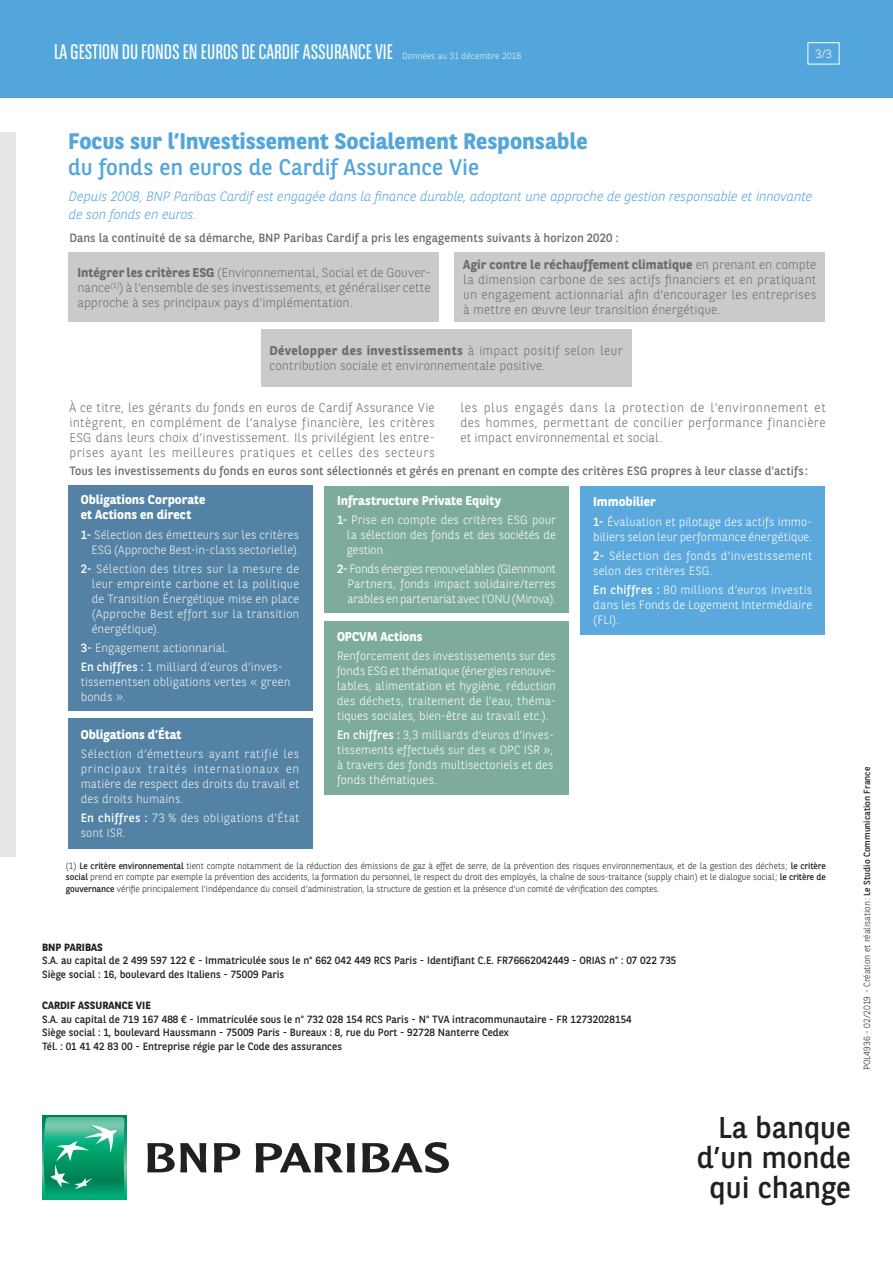
<style>
.page{position:relative;width:893px;height:1263px;background:#fff}
.page>*{position:absolute;margin:0;border:0;box-sizing:border-box;transform-origin:0 0}
.t1{font:30px/30px "BNPP Sans";color:#231f20;text-align:right}
.t2{font:700 22.5px "BNPP Sans";letter-spacing:-.005em;color:#52a6dc}
.t3{font:22.5px "BNPP Sans";letter-spacing:-.005em;color:#52a6dc}
.t4{font:21px "BNPP Sans Condensed";color:#fff}
.t5{font:italic 300 13.5px/18px "BNPP Sans";letter-spacing:-.01em;color:#52a6dc}
.t6{font:300 12.75px/15px "BNPP Sans";letter-spacing:.01em;color:#6c6d70;text-align:justify}
.t7{font:700 12.75px/15px "BNPP Sans";color:#fff}
.t8{font:300 12px/15px "BNPP Sans";letter-spacing:.005em;color:#fff;text-align:justify}
.t9{font:300 12px/15px "BNPP Sans";letter-spacing:.01em;color:#f3f3f1}
.t10{font:12px "BNPP Sans";letter-spacing:.01em;color:#6c6d70}
.t11{font:300 12px/15px "BNPP Sans";letter-spacing:.025em;color:#fff}
.t12{font:10.5px/13.5px "BNPP Sans";color:#231f20}
.t13{font:700 10.5px "BNPP Sans";color:#231f20}
.t14{font:300 9px/11.2px "BNPP Sans";letter-spacing:-.01em;color:#231f20;text-align:justify}
.t15{font:300 9px "BNPP Sans";color:#f3f3f1}
.s1{font-weight:700}
.s2{font-weight:400;color:#fff}
.s3{font-weight:400}
</style>
<div class="page">
<div style="left:69px;top:252px;width:370px;height:70px;background:#c9cbcb"></div>
<div style="left:261px;top:329px;width:370px;height:57px;background:#c9cbcb"></div>
<div style="left:455px;top:252px;width:370px;height:70px;background:#c9cbcb"></div>
<div style="left:42px;top:1116px;width:84px;height:84px;background:linear-gradient(to right,#00aa75,#00aa75)"></div>
<svg style="left:44px;top:1117px;width:81px;height:80px;background:#2cab82"></svg>
<svg style="left:147px;top:1143px;width:59px;height:29px"></svg>
<svg style="left:214px;top:1143px;width:26px;height:29px"></svg>
<svg style="left:256px;top:1143px;width:99px;height:29px"></svg>
<svg style="left:362px;top:1142px;width:87px;height:31px"></svg>
<div style="left:0;top:0;width:893px;height:98px;background:#52a6dc"></div>
<div style="left:68px;top:485px;width:244px;height:226px;background:#5382a5"></div>
<div style="left:580px;top:486px;width:245px;height:149px;background:#5ba8dc"></div>
<div style="left:324px;top:486px;width:245px;height:127px;background:#7dad9a"></div>
<div style="left:324px;top:621px;width:245px;height:173px;background:#7dad9a"></div>
<div style="left:68px;top:718px;width:244px;height:130px;background:#5382a5"></div>
<div style="left:0;top:132px;width:16px;height:725px;background:#e7e7e8"></div>
<h3 class="t4" style="left:54px;top:39px;width:341px">LA GESTION DU FONDS EN EUROS DE CARDIF ASSURANCE VIE</h3>
<p class="t8" style="left:815px;top:46px;width:18px">3/3</p>
<p class="t15" style="left:402px;top:50px;width:121px">Données au 31 décembre 2018</p>
<h2 class="t2" style="left:68px;top:126px;width:521px">Focus sur l’Investissement Socialement Responsable</h2>
<h2 class="t3" style="left:68px;top:152px;width:412px">du fonds en euros de Cardif Assurance Vie</h2>
<p class="t5" style="left:69px;top:186px;width:745px">Depuis 2008, BNP Paribas Cardif est engagée dans la finance durable, adoptant une approche de gestion responsable et innovante de son fonds en euros.</p>
<p class="t10" style="left:69px;top:230px;width:551px">Dans la continuité de sa démarche, BNP Paribas Cardif a pris les engagements suivants à horizon 2020 :</p>
<p class="t6" style="left:463px;top:257px;width:355px"><span class="s1">Agir contre le réchauffement climatique</span> en prenant en compte la dimension carbone de ses actifs financiers et en pratiquant un engagement actionnarial afin d’encourager les entreprises à mettre en œuvre leur transition énergétique.</p>
<p class="t6" style="left:77px;top:264px;width:355px"><span class="s1">Intégrer les critères ESG</span> (Environnemental, Social et de Gouver&shy;nance<sup>(1)</sup>) à l’ensemble de ses investissements, et généraliser cette approche à ses principaux pays d’implémentation.</p>
<p class="t6" style="left:269px;top:342px;width:355px"><span class="s1">Développer des investissements</span> à impact positif selon leur contribution sociale et environnementale positive.</p>
<p class="t6" style="left:69px;top:399px;width:367px">À ce titre, les gérants du fonds en euros de Cardif Assurance Vie intègrent, en complément de l’analyse financière, les critères ESG dans leurs choix d’investissement. Ils privilégient les entre&shy;prises ayant les meilleures pratiques et celles des secteurs</p>
<p class="t6" style="left:460px;top:399px;width:367px">les plus engagés dans la protection de l’environnement et des hommes, permettant de concilier performance financière et impact environnemental et social.</p>
<p class="t10" style="left:69px;top:463px;width:740px">Tous les investissements du fonds en euros sont sélectionnés et gérés en prenant en compte des critères ESG propres à leur classe d’actifs:</p>
<p class="t7" style="left:81px;top:492px;width:126px">Obligations Corporate et Actions en direct</p>
<p class="t9" style="left:81px;top:526px;width:220px;text-align:right"><span class="s2">1-</span> Sélection des émetteurs sur les critères<br>ESG (Approche Best-in-class sectorielle).</p>
<p class="t9" style="left:92px;top:561px;width:209px;text-align:justify;text-indent:-11px"><span class="s2">2-</span> Sélection des titres sur la mesure de leur empreinte carbone et la politique de Transition Énergétique mise en place (Approche Best effort sur la transition énergétique).</p>
<p class="t9" style="left:81px;top:638px;width:204px;line-height:19.2px"><span class="s2">3-</span> Engagement actionnarial.<br><span class="s2">En chiffres :</span> 1 milliard d’euros d’inves-</p>
<p class="t9" style="left:81px;top:674px;width:211px">tissementsen obligations vertes « green bonds ».</p>
<p class="t7" style="left:81px;top:726px;width:102px">Obligations d’État</p>
<p class="t9" style="left:81px;top:746px;width:220px;text-align:justify">Sélection d’émetteurs ayant ratifié les principaux traités internationaux en matière de respect des droits du travail et des droits humains.</p>
<p class="t9" style="left:81px;top:810px;width:220px"><span class="s2">En chiffres :</span> 73 % des obligations d’État sont ISR.</p>
<p class="t7" style="left:337px;top:492px;width:166px">Infrastructure Private Equity</p>
<p class="t8" style="left:347px;top:512px;width:210px;text-indent:-10px"><span class="s3">1-</span> Prise en compte des critères ESG pour la sélection des fonds et des sociétés de gestion.</p>
<p class="t8" style="left:347px;top:561px;width:210px;text-indent:-10px"><span class="s3">2-</span> Fonds énergies renouvelables (Glennmont Partners, fonds impact solidaire/terres arables en partenariat avec l’ONU (Mirova).</p>
<p class="t7" style="left:337px;top:628px;width:87px">OPCVM Actions</p>
<p class="t8" style="left:337px;top:648px;width:220px">Renforcement des investissements sur des fonds ESG et thématique (énergies renouve&shy;lables, alimentation et hygiène, réduction des déchets, traitement de l’eau, théma&shy;tiques sociales, bien-être au travail etc.).</p>
<p class="t8" style="left:337px;top:727px;width:219px"><span class="s3">En chiffres :</span> 3,3 milliards d’euros d’inves&shy;tissements effectués sur des « OPC ISR », à travers des fonds multisectoriels et des fonds thématiques.</p>
<p class="t7" style="left:593px;top:494px;width:64px">Immobilier</p>
<p class="t8" style="left:593px;top:513px;width:220px"><span class="s3">1-</span> Évaluation et pilotage des actifs immo&shy;biliers selon leur performance énergétique.</p>
<p class="t11" style="left:593px;top:548px;width:220px"><span class="s3">2-</span> Sélection des fonds d’investissement selon des critères ESG.</p>
<p class="t8" style="left:593px;top:582px;width:220px"><span class="s3">En chiffres :</span> 80 millions d’euros investis dans les Fonds de Logement Intermédiaire (FLI).</p>
<p class="t14" style="left:66px;top:860px;width:761px">(1) <span class="s3">Le critère environnemental</span> tient compte notamment de la réduction des émissions de gaz à effet de serre, de la prévention des risques environnementaux, et de la gestion des déchets; <span class="s3">le critère social</span> prend en compte par exemple la prévention des accidents, la formation du personnel, le respect du droit des employés, la chaîne de sous-traitance (supply chain) et le dialogue social; <span class="s3">le critère de gouvernance</span> vérifie principalement l’indépendance du conseil d’administration, la structure de gestion et la présence d’un comité de vérification des comptes.</p>
<p class="t13" style="left:42px;top:940px;width:62px">BNP PARIBAS</p>
<p class="t12" style="left:42px;top:953px;width:636px">S.A. au capital de 2 499 597 122 € - Immatriculée sous le n° 662 042 449 RCS Paris - Identifiant C.E. FR76662042449 - ORIAS n° : 07 022 735<br>Siège social : 16, boulevard des Italiens - 75009 Paris</p>
<p class="t13" style="left:42px;top:998px;width:110px">CARDIF ASSURANCE VIE</p>
<p class="t12" style="left:42px;top:1012px;width:591px">S.A. au capital de 719 167 488 € - Immatriculée sous le n° 732 028 154 RCS Paris - N° TVA intracommunautaire - FR 12732028154<br>Siège social : 1, boulevard Haussmann - 75009 Paris - Bureaux : 8, rue du Port - 92728 Nanterre Cedex<br>Tél. : 01 41 42 83 00 - Entreprise régie par le Code des assurances</p>
<p class="t14" style="left:861px;top:1070px;width:305px;rotate:-90deg">POL4936 - 02/2019 - Création et réalisation: <span class="s3">Le Studio Communication France</span></p>
<h1 class="t1" style="left:697px;top:1111px;width:156px">La banque d’un monde qui change</h1>
</div>
